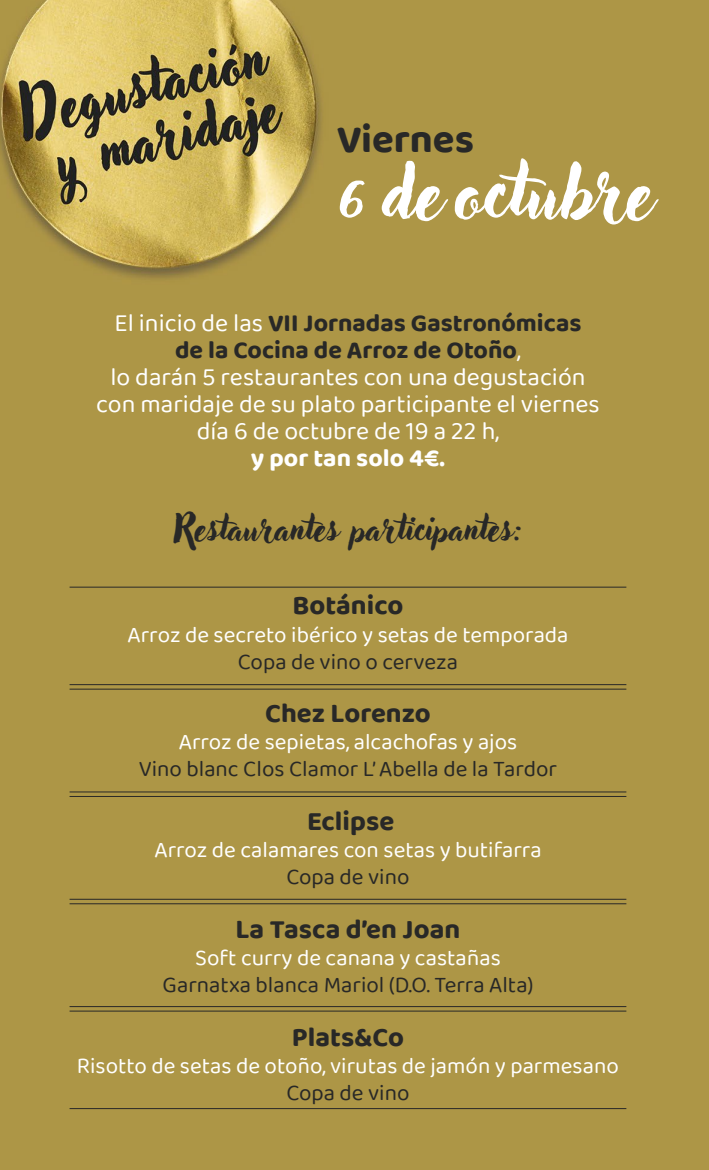
<style>
.page{position:relative;width:709px;height:1170px;background:#fff}
.page>*{position:absolute;margin:0;border:0;box-sizing:border-box;transform-origin:0 0}
.t1{font:75px "Adlery Pro";color:#fff}
.t2{font:700 40px "Baloo 2";color:#282827}
.t3{font:35px "Adlery Pro";color:#282827}
.t4{font:700 27.5px "Baloo 2";color:#282827}
.t5{font:25px/27px "Baloo 2";color:#fff;text-align:center}
.t6{font:700 25px "Baloo 2";color:#fff}
.t7{font:22.5px "Baloo 2";color:#fff}
.t8{font:22.5px "Baloo 2";color:#282827}
.s1{font-weight:700;color:#282827}
</style>
<div class="page">
<img style="left:0;top:0;width:709px;height:1169px">
<hr style="left:70px;top:586px;width:556px;height:1px;background:#282827">
<hr style="left:70px;top:684px;width:556px;height:1px;background:#282827">
<hr style="left:70px;top:688px;width:556px;height:1px;background:#282827">
<hr style="left:70px;top:791px;width:556px;height:1px;background:#282827">
<hr style="left:70px;top:796px;width:556px;height:1px;background:#282827">
<hr style="left:70px;top:898px;width:556px;height:1px;background:#282827">
<hr style="left:70px;top:903px;width:556px;height:1px;background:#282827">
<hr style="left:70px;top:1006px;width:556px;height:1px;background:#282827">
<hr style="left:70px;top:1010px;width:556px;height:1px;background:#282827">
<hr style="left:70px;top:1108px;width:556px;height:1px;background:#282827">
<h2 class="t2" style="left:337px;top:115px;width:139px">Viernes</h2>
<h1 class="t1" style="left:337px;top:147px;width:318px">6 de octubre</h1>
<p class="t5" style="left:96px;top:311px;width:505px">El inicio de las <span class="s1">VII Jornadas Gastronómicas<br>de la Cocina de Arroz de Otoño</span>,<br>lo darán 5 restaurantes con una degustación con maridaje de su plato participante el viernes día 6 de octubre de 19 a 22 h,</p>
<p class="t6" style="left:251px;top:442px;width:196px">y por tan solo 4€.</p>
<h3 class="t3" style="left:174px;top:507px;width:350px">Restaurantes participantes:</h3>
<p class="t4" style="left:292px;top:589px;width:112px">Botánico</p>
<p class="t7" style="left:127px;top:618px;width:442px">Arroz de secreto ibérico y setas de temporada</p>
<p class="t8" style="left:238px;top:645px;width:222px">Copa de vino o cerveza</p>
<p class="t4" style="left:265px;top:696px;width:167px">Chez Lorenzo</p>
<p class="t7" style="left:179px;top:726px;width:340px">Arroz de sepietas, alcachofas y ajos</p>
<p class="t8" style="left:139px;top:753px;width:420px">Vino blanc Clos Clamor L’ Abella de la Tardor</p>
<p class="t4" style="left:307px;top:804px;width:89px">Eclipse</p>
<p class="t7" style="left:154px;top:834px;width:389px">Arroz de calamares con setas y butifarra</p>
<p class="t8" style="left:286px;top:861px;width:125px">Copa de vino</p>
<p class="t4" style="left:235px;top:912px;width:226px">La Tasca d’en Joan</p>
<p class="t7" style="left:195px;top:942px;width:307px">Soft curry de canana y castañas</p>
<p class="t8" style="left:162px;top:969px;width:372px">Garnatxa blanca Mariol (D.O. Terra Alta)</p>
<p class="t4" style="left:292px;top:1020px;width:113px">Plats&amp;Co</p>
<p class="t7" style="left:77px;top:1050px;width:543px">Risotto de setas de otoño, virutas de jamón y parmesano</p>
<p class="t8" style="left:286px;top:1077px;width:125px">Copa de vino</p>
</div>
